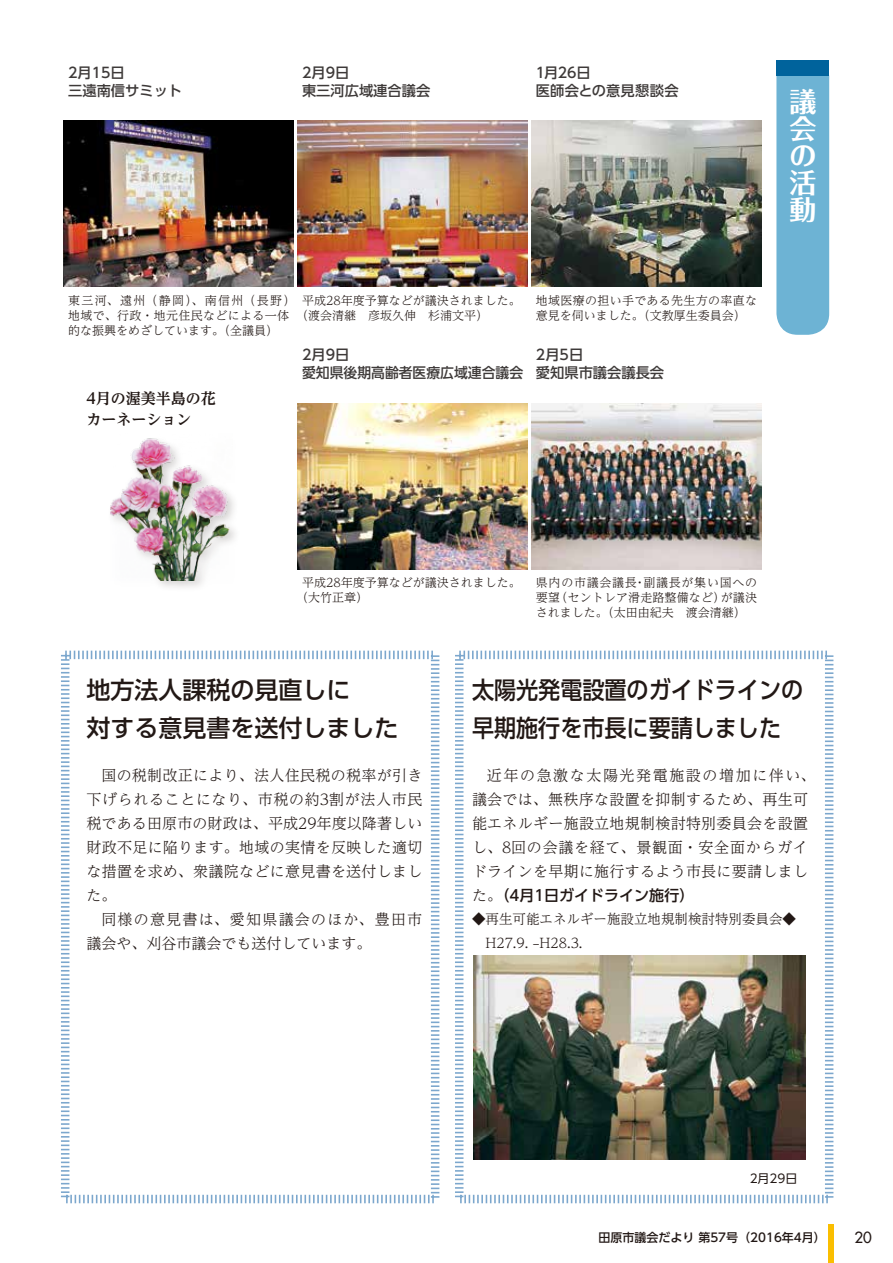
<style>
.page{position:relative;width:893px;height:1263px;background:#fff}
.page>*{position:absolute;margin:0;border:0;box-sizing:border-box;transform-origin:0 0}
.t1{font:700 27px/27px "Folk Pro";color:#fff;text-align:justify}
.t2{font:500 24px/37.2px "UD Shin Go Pr 6";color:#221815;scale:.92 1}
.t3{font:500 24px/37.2px "UD Shin Go Pr 6";color:#221815}
.t4{font:300 15px/24px "UD Reimin Pr 6";letter-spacing:.02em;color:#221815;text-align:justify}
.t5{font:300 15px/24px "UD Reimin Pr 6";letter-spacing:.04em;color:#221815}
.t6{font:700 15px/21px "UD Reimin Pr 6";color:#221815}
.t7{font:500 15px "UD Shin Go Pr 6";color:#221815}
.t8{font:15px "Futura";color:#221815}
.t9{font:500 14.25px/18px "UD Shin Go Pr 6";color:#3e3a39}
.t10{font:300 13.5px/24px "UD Reimin Pr 6";color:#221815}
.t11{font:300 12px/15px "UD Reimin Pr 6";color:#221815}
.t12{font:300 12px/15px "UD Reimin Pr 6";letter-spacing:.03em;color:#221815}
.t13{font:300 12px/15px "UD Reimin Pr 6";letter-spacing:.025em;color:#221815}
.t14{font:500 12px "UD Shin Go Pro";color:#221815}
.t15{font:12px "UD Shin Go Pr 6";color:#221815}
.s1{font-family:"UD Reimin Pr 6";font-weight:300}
</style>
<div class="page">
<div style="left:828px;top:1225px;width:5px;height:38px;background:#fabe00"></div>
<img style="left:64px;top:121px;width:230px;height:166px">
<img style="left:298px;top:121px;width:229px;height:166px">
<img style="left:298px;top:403px;width:229px;height:166px">
<img style="left:532px;top:121px;width:229px;height:166px">
<img style="left:532px;top:403px;width:229px;height:166px">
<div style="left:776px;top:75px;width:53px;height:260px;background:#6db3d4"></div>
<div style="left:776px;top:60px;width:53px;height:15px;background:#00639c"></div>
<svg style="left:61px;top:650px;width:379px;height:554px"></svg>
<svg style="left:455px;top:650px;width:379px;height:554px"></svg>
<img style="left:474px;top:956px;width:332px;height:204px">
<svg style="left:746px;top:1171px;width:52px;height:15px"></svg>
<div style="left:107px;top:432px;width:136px;height:161px;background:#221815;opacity:.2"></div>
<img style="left:111px;top:434px;width:121px;height:146px">
<p class="t9" style="left:68px;top:63px;width:115px">2月15日<br>三遠南信サミット</p>
<p class="t9" style="left:302px;top:63px;width:130px">2月9日<br>東三河広域連合議会</p>
<p class="t9" style="left:536px;top:63px;width:144px">1月26日<br>医師会との意見懇談会</p>
<p class="t12" style="left:68px;top:292px;width:229px">東三河、遠州（静岡）、南信州（長野）地域で、行政・地元住民などによる一体的な振興をめざしています。（全議員）</p>
<p class="t6" style="left:86px;top:387px;width:131px">4月の渥美半島の花カーネーション</p>
<p class="t11" style="left:296px;top:292px;width:226px;text-indent:6px">平成28年度予算などが議決されました。（渡会清継　彦坂久伸　杉浦文平）</p>
<p class="t9" style="left:302px;top:345px;width:223px">2月9日<br>愛知県後期高齢者医療広域連合議会</p>
<p class="t13" style="left:536px;top:292px;width:223px">地域医療の担い手である先生方の率直な意見を伺いました。（文教厚生委員会）</p>
<p class="t9" style="left:536px;top:345px;width:130px">2月5日<br>愛知県市議会議長会</p>
<h1 class="t1" style="left:789px;top:84px;width:28px">議会の活動</h1>
<p class="t11" style="left:296px;top:575px;width:226px;text-indent:6px">平成28年度予算などが議決されました。（大竹正章）</p>
<p class="t11" style="left:536px;top:575px;width:223px;text-align:justify">県内の市議会議長・副議長が集い国への要望（セントレア滑走路整備など）が議決されました。（太田由紀夫　渡会清継）</p>
<h2 class="t3" style="left:86px;top:671px;width:313px">地方法人課税の見直しに<br>対する意見書を送付しました</h2>
<h2 class="t2" style="left:472px;top:671px;width:361px">太陽光発電設置のガイドラインの早期施行を市長に要請しました</h2>
<p class="t4" style="left:86px;top:762px;width:338px;text-indent:15px">国の税制改正により、法人住民税の税率が引き下げられることになり、市税の約3割が法人市民税である田原市の財政は、平成29年度以降著しい財政不足に陥ります。地域の実情を反映した適切な措置を求め、衆議院などに意見書を送付しました。</p>
<p class="t5" style="left:86px;top:906px;width:337px;text-indent:15px">同様の意見書は、愛知県議会のほか、豊田市議会や、刈谷市議会でも送付しています。</p>
<p class="t4" style="left:472px;top:762px;width:345px;text-align:left;text-indent:15px">近年の急激な太陽光発電施設の増加に伴い、議会では、無秩序な設置を抑制するため、再生可能エネルギー施設立地規制検討特別委員会を設置し、8回の会議を経て、景観面・安全面からガイドラインを早期に施行するよう市長に要請しまし</p>
<p class="t7" style="left:472px;top:883px;width:224px"><span class="s1">た。</span>（4月1日ガイドライン施行）</p>
<p class="t10" style="left:472px;top:907px;width:325px">◆再生可能エネルギー施設立地規制検討特別委員会◆　H27.9. –H28.3.</p>
<p class="t15" style="left:750px;top:1168px;width:49px">2月29日</p>
<p class="t14" style="left:598px;top:1228px;width:229px">田原市議会だより 第57号（2016年4月）</p>
<p class="t8" style="left:854px;top:1228px;width:19px">20</p>
</div>
